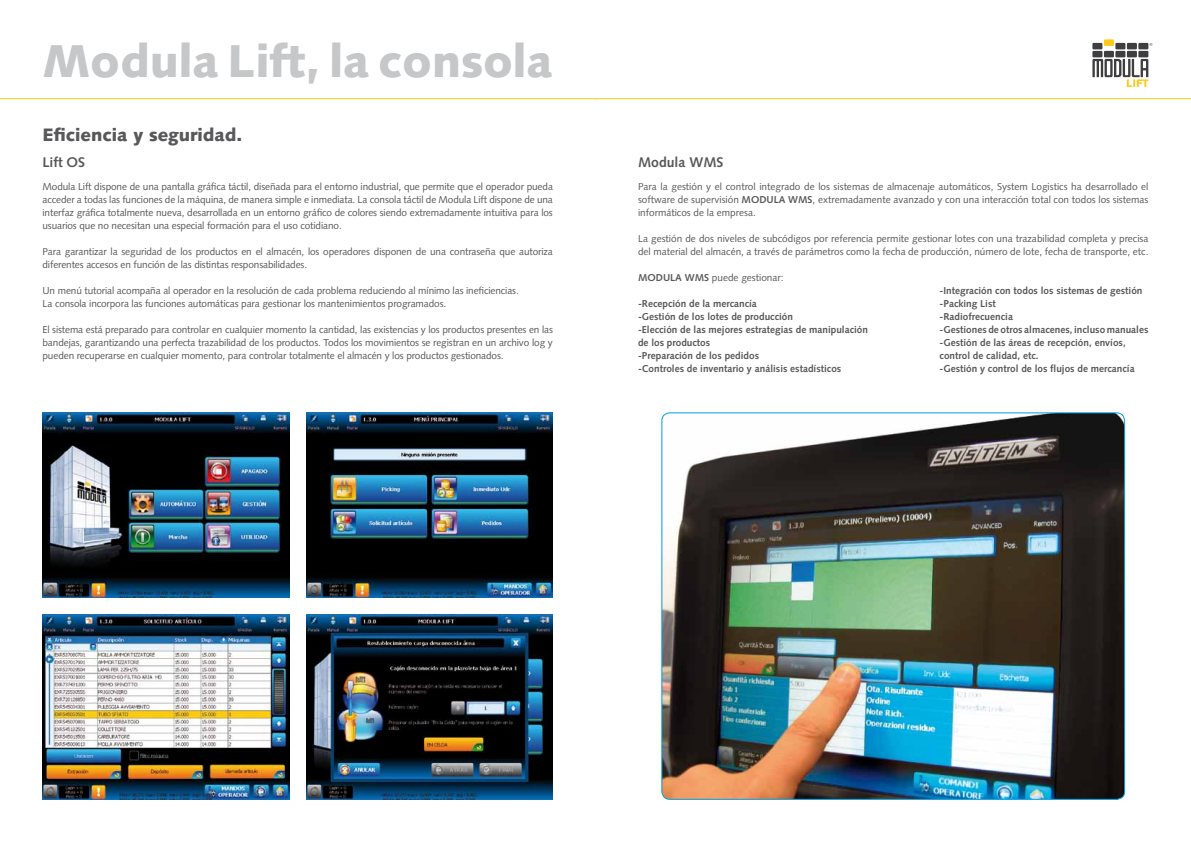
<style>
.page{position:relative;width:1191px;height:842px;background:#fff}
.page>*{position:absolute;margin:0;border:0;box-sizing:border-box;transform-origin:0 0}
.t1{font:900 46px "Syntax";color:#c6c7c8}
.t2{font:900 18px "Syntax";color:#58585a}
.t3{font:700 14px "Syntax";color:#58585a}
.t4{font:10px/13px "Syntax";letter-spacing:-.01em;color:#58585a;text-align:justify}
.t5{font:700 10px/13px "Syntax";color:#58585a}
.s1{font-weight:700}
</style>
<div class="page">
<hr style="left:0;top:98px;width:595px;height:1px;background:#fdca1b">
<hr style="left:595px;top:98px;width:596px;height:1px;background:#fdca1b">
<div style="left:1092px;top:43px;width:10px;height:6px;background:#3e3d40"></div>
<div style="left:1104px;top:39px;width:10px;height:7px;background:#fdca1b"></div>
<div style="left:1115px;top:43px;width:10px;height:6px;background:#3e3d40"></div>
<div style="left:1126px;top:43px;width:10px;height:6px;background:#3e3d40"></div>
<div style="left:1138px;top:43px;width:10px;height:6px;background:#3e3d40"></div>
<div style="left:1092px;top:51px;width:10px;height:6px;background:#3e3d40"></div>
<div style="left:1104px;top:51px;width:10px;height:6px;background:#3e3d40"></div>
<div style="left:1115px;top:51px;width:10px;height:6px;background:#3e3d40"></div>
<div style="left:1126px;top:51px;width:10px;height:6px;background:#3e3d40"></div>
<div style="left:1138px;top:51px;width:10px;height:6px;background:#3e3d40"></div>
<svg style="left:1092px;top:59px;width:56px;height:28px"></svg>
<img style="left:662px;top:413px;width:462px;height:386px">
<img style="left:43px;top:413px;width:246px;height:184px">
<img style="left:306px;top:413px;width:247px;height:184px">
<img style="left:43px;top:615px;width:246px;height:184px">
<img style="left:306px;top:615px;width:247px;height:184px">
<h1 class="t1" style="left:43px;top:34px;width:512px">Modula Lift, la consola</h1>
<h2 class="t2" style="left:43px;top:124px;width:201px">Eficiencia y seguridad.</h2>
<p class="t4" style="left:43px;top:180px;width:512px">Modula Lift dispone de una pantalla gráfica táctil, diseñada para el entorno industrial, que permite que el operador pueda acceder a todas las funciones de la máquina, de manera simple e inmediata. La consola táctil de Modula Lift dispone de una interfaz gráfica totalmente nueva, desarrollada en un entorno gráfico de colores siendo extremadamente intuitiva para los usuarios que no necesitan una especial formación para el uso cotidiano.</p>
<p class="t4" style="left:43px;top:245px;width:512px">Para garantizar la seguridad de los productos en el almacén, los operadores disponen de una contraseña que autoriza diferentes accesos en función de las distintas responsabilidades.</p>
<p class="t4" style="left:43px;top:284px;width:478px">Un menú tutorial acompaña al operador en la resolución de cada problema reduciendo al mínimo las ineficiencias.<br>La consola incorpora las funciones automáticas para gestionar los mantenimientos programados.</p>
<p class="t4" style="left:43px;top:323px;width:512px">El sistema está preparado para controlar en cualquier momento la cantidad, las existencias y los productos presentes en las bandejas, garantizando una perfecta trazabilidad de los productos. Todos los movimientos se registran en un archivo log y pueden recuperarse en cualquier momento, para controlar totalmente el almacén y los productos gestionados.</p>
<h3 class="t3" style="left:43px;top:154px;width:44px">Lift OS</h3>
<h3 class="t3" style="left:638px;top:154px;width:87px">Modula WMS</h3>
<p class="t4" style="left:638px;top:180px;width:512px">Para la gestión y el control integrado de los sistemas de almacenaje automáticos, System Logistics ha desarrollado el software de supervisión <span class="s1">MODULA WMS</span>, extremadamente avanzado y con una interacción total con todos los sistemas informáticos de la empresa.</p>
<p class="t4" style="left:638px;top:232px;width:512px">La gestión de dos niveles de subcódigos por referencia permite gestionar lotes con una trazabilidad completa y precisa del material del almacén, a través de parámetros como la fecha de producción, número de lote, fecha de transporte, etc.</p>
<p class="t4" style="left:638px;top:271px;width:147px"><span class="s1">MODULA WMS</span> puede gestionar:</p>
<p class="t5" style="left:638px;top:297px;width:231px">-Recepción de la mercancía<br>-Gestión de los lotes de producción<br>-Elección de las mejores estrategias de manipulación de los productos<br>-Preparación de los pedidos<br>-Controles de inventario y análisis estadísticos</p>
<p class="t5" style="left:939px;top:284px;width:210px">-Integración con todos los sistemas de gestión -Packing List<br>-Radiofrecuencia<br>-Gestiones de otros almacenes, incluso manuales -Gestión de las áreas de recepción, envíos, control de calidad, etc.<br>-Gestión y control de los flujos de mercancía</p>
</div>
